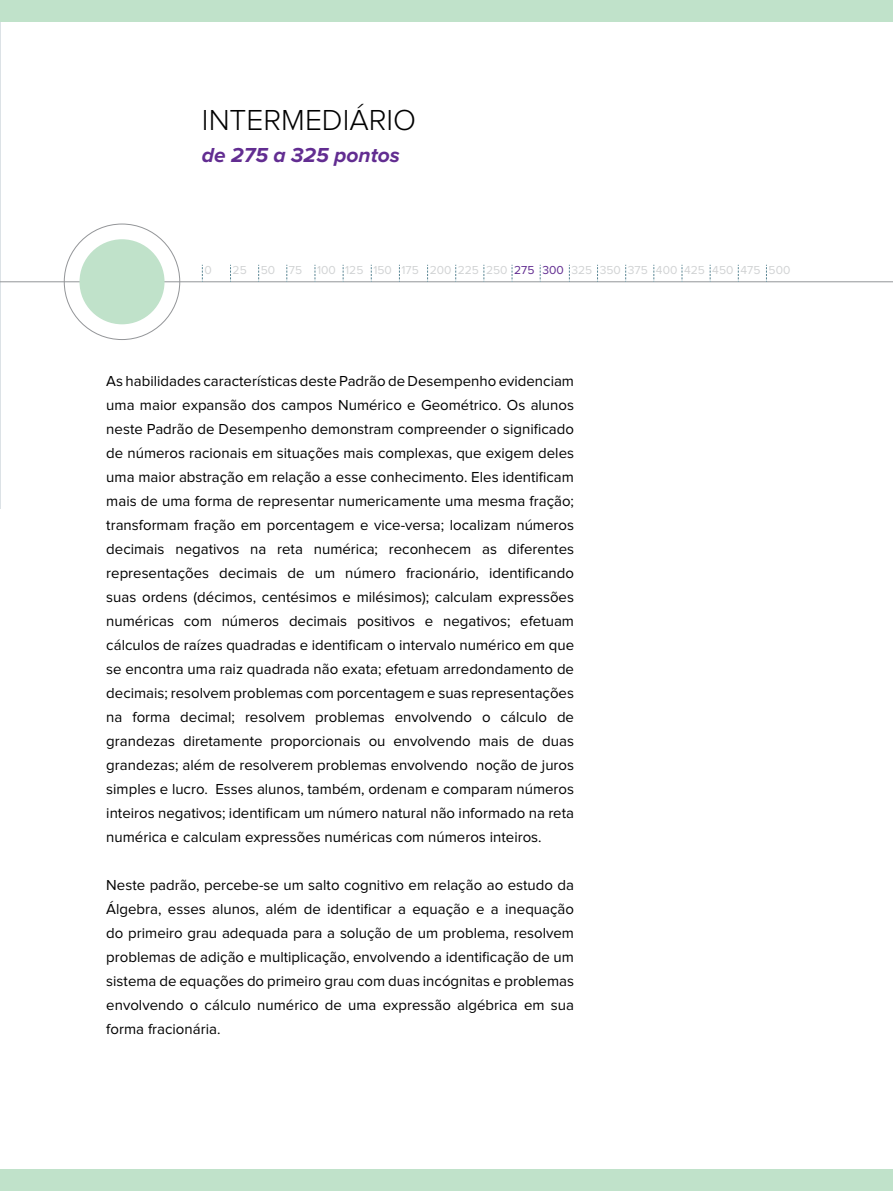
<style>
.page{position:relative;width:893px;height:1191px;background:#fff}
.page>*{position:absolute;margin:0;border:0;box-sizing:border-box;transform-origin:0 0}
.t1{font:300 30px "Proxima Nova";color:#000}
.t2{font:italic 700 21px "Proxima Nova";color:#622d91}
.t3{font:15px/24px "Proxima Nova";color:#000;text-align:justify}
.t4{font:12px "Proxima Nova";color:#d1d3d4}
.s1{color:#622d91}
</style>
<div class="page">
<hr style="left:0;top:281px;width:893px;height:1px;background:#939598">
<div style="left:79px;top:239px;width:86px;height:85px;background:#c0e2ca;border-radius:50%"></div>
<svg style="left:202px;top:265px;width:1px;height:17px"></svg>
<svg style="left:230px;top:265px;width:1px;height:17px"></svg>
<svg style="left:258px;top:265px;width:1px;height:17px"></svg>
<svg style="left:286px;top:265px;width:1px;height:17px"></svg>
<svg style="left:315px;top:265px;width:1px;height:17px"></svg>
<svg style="left:343px;top:265px;width:1px;height:17px"></svg>
<svg style="left:371px;top:265px;width:1px;height:17px"></svg>
<svg style="left:399px;top:265px;width:1px;height:17px"></svg>
<svg style="left:427px;top:265px;width:1px;height:17px"></svg>
<svg style="left:455px;top:265px;width:1px;height:17px"></svg>
<svg style="left:483px;top:265px;width:1px;height:17px"></svg>
<svg style="left:512px;top:265px;width:1px;height:17px"></svg>
<svg style="left:540px;top:265px;width:1px;height:17px"></svg>
<svg style="left:569px;top:265px;width:1px;height:17px"></svg>
<svg style="left:597px;top:265px;width:1px;height:17px"></svg>
<svg style="left:625px;top:265px;width:1px;height:17px"></svg>
<svg style="left:653px;top:265px;width:1px;height:17px"></svg>
<svg style="left:682px;top:265px;width:1px;height:17px"></svg>
<svg style="left:710px;top:265px;width:1px;height:17px"></svg>
<svg style="left:738px;top:265px;width:1px;height:17px"></svg>
<svg style="left:766px;top:265px;width:1px;height:17px"></svg>
<div style="left:0;top:0;width:893px;height:21px;background:#c0e2ca"></div>
<div style="left:0;top:1169px;width:893px;height:22px;background:#c0e2ca"></div>
<h1 class="t1" style="left:202px;top:106px;width:25px">INTERMEDIÁRIO</h1>
<h2 class="t2" style="left:202px;top:146px;width:199px">de 275 a 325 pontos</h2>
<p class="t4" style="left:204px;top:265px;width:9px">0</p>
<p class="t4" style="left:233px;top:265px;width:559px">25 50 75 100 125 150 175 200 225 250 <span class="s1">275 300</span> 325 350 375 400 425 450 475 500</p>
<p class="t3" style="left:106px;top:370px;width:469px">As habilidades características deste Padrão de Desempenho evidenciam uma maior expansão dos campos Numérico e Geométrico. Os alunos neste Padrão de Desempenho demonstram compreender o significado de números racionais em situações mais complexas, que exigem deles uma maior abstração em relação a esse conhecimento. Eles identificam mais de uma forma de representar numericamente uma mesma fração; transformam fração em porcentagem e vice-versa; localizam números decimais negativos na reta numérica; reconhecem as diferentes representações decimais de um número fracionário, identificando suas ordens (décimos, centésimos e milésimos); calculam expressões numéricas com números decimais positivos e negativos; efetuam cálculos de raízes quadradas e identificam o intervalo numérico em que se encontra uma raiz quadrada não exata; efetuam arredondamento de decimais; resolvem problemas com porcentagem e suas representações na forma decimal; resolvem problemas envolvendo o cálculo de grandezas diretamente proporcionais ou envolvendo mais de duas grandezas; além de resolverem problemas envolvendo noção de juros simples e lucro. Esses alunos, também, ordenam e comparam números inteiros negativos; identificam um número natural não informado na reta numérica e calculam expressões numéricas com números inteiros.</p>
<p class="t3" style="left:106px;top:874px;width:469px">Neste padrão, percebe-se um salto cognitivo em relação ao estudo da Álgebra, esses alunos, além de identificar a equação e a inequação do primeiro grau adequada para a solução de um problema, resolvem problemas de adição e multiplicação, envolvendo a identificação de um sistema de equações do primeiro grau com duas incógnitas e problemas envolvendo o cálculo numérico de uma expressão algébrica em sua forma fracionária.</p>
</div>
